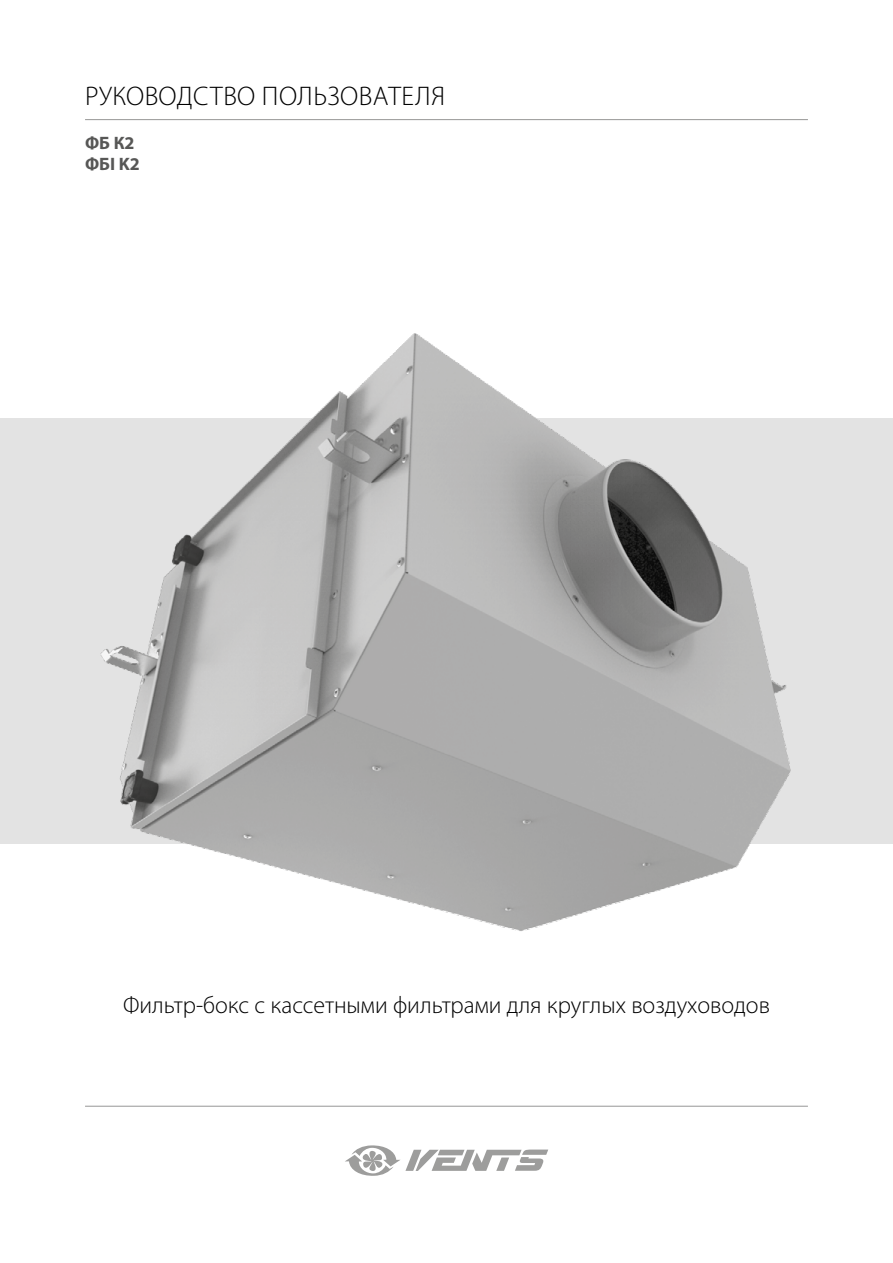
<style>
.page{position:relative;width:893px;height:1263px;background:#fff}
.page>*{position:absolute;margin:0;border:0;box-sizing:border-box;transform-origin:0 0}
.t1{font:300 27px "Myriad Pro";letter-spacing:.02em;color:#000}
.t2{font:300 24px "Myriad Pro";color:#000}
.t3{font:700 18px/21.6px "Myriad Pro";color:#575756}
</style>
<div class="page">
<svg style="left:345px;top:1145px;width:203px;height:31px"></svg>
<hr style="left:85px;top:119px;width:723px;height:1px;background:#9d9d9c">
<div style="left:0;top:419px;width:893px;height:425px;background:#e3e3e3"></div>
<img style="left:91px;top:333px;width:710px;height:598px">
<hr style="left:85px;top:1106px;width:723px;height:1px;background:#9d9d9c">
<p class="t1" style="left:85px;top:81px;width:361px">РУКОВОДСТВО ПОЛЬЗОВАТЕЛЯ</p>
<p class="t3" style="left:85px;top:131px;width:56px">ФБ К2<br>ФБI K2</p>
<p class="t2" style="left:123px;top:992px;width:648px">Фильтр-бокс с кассетными фильтрами для круглых воздуховодов</p>
</div>
